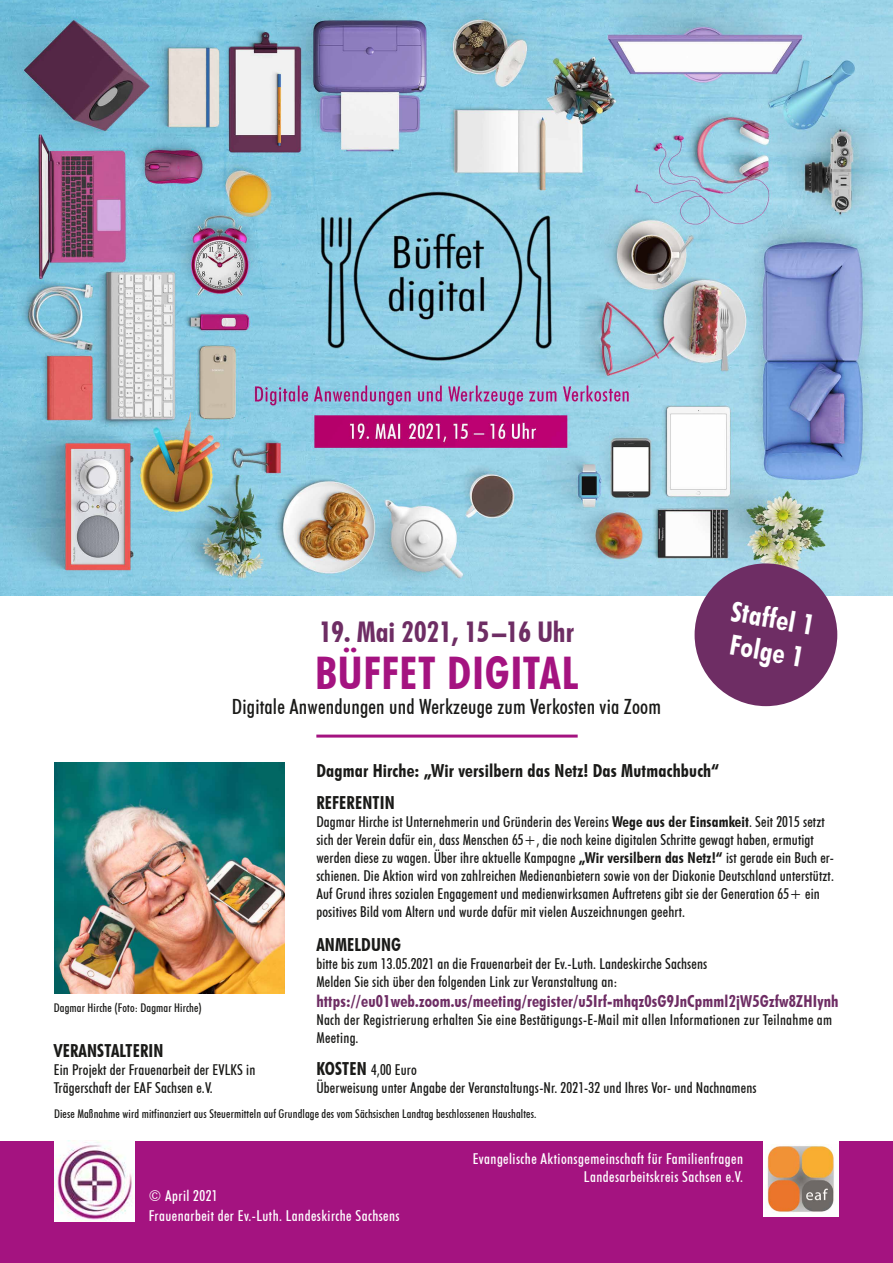
<style>
.page{position:relative;width:893px;height:1263px;background:#fff}
.page>*{position:absolute;margin:0;border:0;box-sizing:border-box;transform-origin:0 0}
.t1{font:700 condensed 45px "Futura BT";letter-spacing:.01em;color:#a41380}
.t2{font:700 condensed 28.5px "Futura BT";color:#6e2d64}
.t3{font:700 condensed 27.9px/33.5px "Futura BT";color:#fff}
.t4{font:500 condensed 21px "Futura BT";letter-spacing:.01em;color:#1a1a18}
.t5{font:700 condensed 18px "Futura BT";letter-spacing:.01em;color:#1a1a18}
.t6{font:700 condensed 16.5px "Futura BT";letter-spacing:.01em;color:#6e2d64}
.t7{font:500 condensed 15px/18px "Futura BT";letter-spacing:.01em;color:#1a1a18}
.t8{font:500 condensed 15px/20.1px "Futura BT";letter-spacing:.03em;color:#fff}
.t9{font:500 condensed 12px "Futura BT";letter-spacing:.01em;color:#1a1a18}
.s1{font-weight:700}
.s2{font-weight:700;font-size:18px}
</style>
<div class="page">
<div style="left:0;top:1141px;width:893px;height:122px;background:#a41380"></div>
<img style="left:54px;top:1141px;width:80px;height:80px">
<img style="left:0;top:0;width:893px;height:595px">
<hr style="left:316px;top:734px;width:262px;height:3px;background:#a41380">
<div style="left:695px;top:563px;width:142px;height:143px;background:#6e2d64;border-radius:50%"></div>
<img style="left:54px;top:763px;width:231px;height:231px">
<div style="left:763px;top:1141px;width:76px;height:76px;background:#fff"></div>
<img style="left:766px;top:1144px;width:69px;height:69px">
<h2 class="t2" style="left:319px;top:615px;width:256px">19. Mai 2021, 15 –16 Uhr</h2>
<h1 class="t1" style="left:315px;top:646px;width:264px">BÜFFET DIGITAL</h1>
<h3 class="t4" style="left:232px;top:694px;width:431px">Digitale Anwendungen und Werkzeuge zum Verkosten via Zoom</h3>
<h3 class="t3" style="left:734px;top:594px;width:85px;rotate:10deg">Staffel 1<br>Folge 1</h3>
<p class="t5" style="left:316px;top:759px;width:404px">Dagmar Hirche: „Wir versilbern das Netz! Das Mutmachbuch“</p>
<p class="t9" style="left:54px;top:1000px;width:150px">Dagmar Hirche (Foto: Dagmar Hirche)</p>
<p class="t5" style="left:54px;top:1040px;width:111px">VERANSTALTERIN</p>
<p class="t7" style="left:54px;top:1061px;width:203px">Ein Projekt der Frauenarbeit der EVLKS in<br>Trägerschaft der EAF Sachsen e.V.</p>
<p class="t5" style="left:316px;top:792px;width:80px">REFERENTIN</p>
<p class="t7" style="left:316px;top:813px;width:519px">Dagmar Hirche ist Unternehmerin und Gründerin des Vereins <span class="s1">Wege aus der Einsamkeit</span>. Seit 2015 setzt sich der Verein dafür ein, dass Menschen 65+, die noch keine digitalen Schritte gewagt haben, ermutigt werden diese zu wagen. Über ihre aktuelle Kampagne <span class="s1">„Wir versilbern das Netz!“</span> ist gerade ein Buch er&shy;schienen. Die Aktion wird von zahlreichen Medienanbietern sowie von der Diakonie Deutschland unterstützt.<br>Auf Grund ihres sozialen Engagement und medienwirksamen Auftretens gibt sie der Generation 65+ ein positives Bild vom Altern und wurde dafür mit vielen Auszeichnungen geehrt.</p>
<p class="t5" style="left:316px;top:933px;width:86px">ANMELDUNG</p>
<p class="t7" style="left:316px;top:954px;width:392px">bitte bis zum 13.05.2021 an die Frauenarbeit der Ev.-Luth. Landeskirche Sachsens<br>Melden Sie sich über den folgenden Link zur Veranstaltung an:</p>
<p class="t6" style="left:316px;top:990px;width:524px">https://eu01web.zoom.us/meeting/register/u5Irf-mhqz0sG9JnCpmml2jW5Gzfw8ZHIynh</p>
<p class="t7" style="left:316px;top:1010px;width:517px">Nach der Registrierung erhalten Sie eine Bestätigungs-E-Mail mit allen Informationen zur Teilnahme am<br>Meeting.</p>
<p class="t7" style="left:316px;top:1061px;width:442px"><span class="s2">KOSTEN</span> 4,00 Euro<br>Überweisung unter Angabe der Veranstaltungs-Nr. 2021-32 und Ihres Vor- und Nachnamens</p>
<p class="t9" style="left:54px;top:1107px;width:484px">Diese Maßnahme wird mitfinanziert aus Steuermitteln auf Grundlage des vom Sächsischen Landtag beschlossenen Haushaltes.</p>
<p class="t8" style="left:149px;top:1185px;width:252px">© April 2021<br>Frauenarbeit der Ev.-Luth. Landeskirche Sachsens</p>
<p class="t8" style="left:473px;top:1150px;width:272px;line-height:18px;text-align:right">Evangelische Aktionsgemeinschaft für Familienfragen<br>Landesarbeitskreis Sachsen e.V.</p>
</div>
